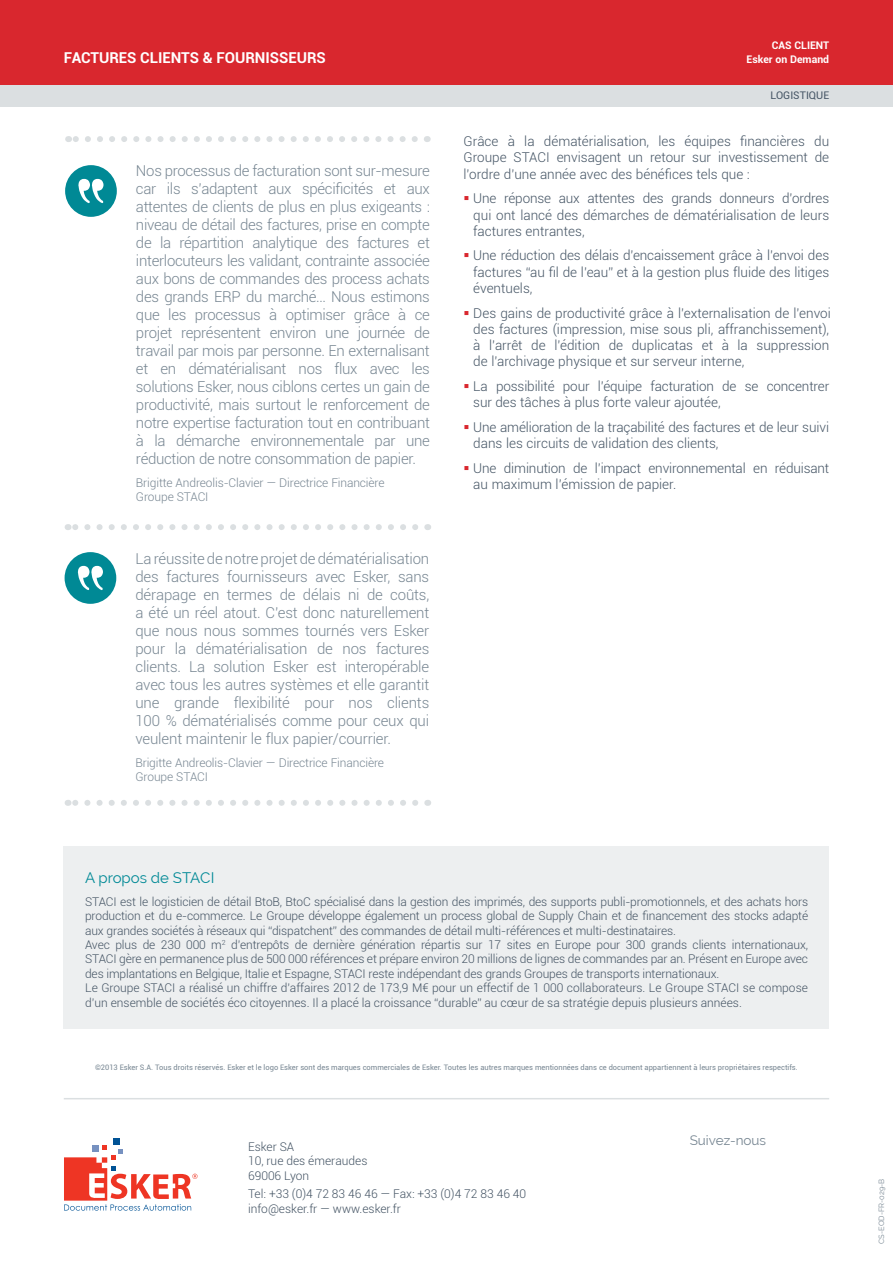
<style>
.page{position:relative;width:893px;height:1263px;background:#fff}
.page>*{position:absolute;margin:0;border:0;box-sizing:border-box;transform-origin:0 0}
.t1{font:300 15px/18px "Roboto";letter-spacing:-.02em;color:#778692;text-align:justify}
.t2{font:700 15px "Roboto";color:#fff}
.t3{font:15px "Raleway";color:#008996}
.t4{font:300 13.5px/16.2px "Roboto";color:#435363}
.t5{font:13.5px "Raleway";color:#778692}
.t6{font:300 12px/14.4px "Roboto";letter-spacing:-.01em;color:#435363}
.t7{font:300 12px/14.4px "Roboto";letter-spacing:-.01em;color:#778692}
.t8{font:700 10.5px "Roboto";color:#fff}
.t9{font:10.5px "Roboto";color:#435363}
.t10{font:7.5px "Roboto";color:#778692}
.t11{font:7.5px "Raleway";color:#778692}
.s1{color:#d9272e}
</style>
<div class="page">
<svg style="left:64px;top:1138px;width:134px;height:72px"></svg>
<div style="left:0;top:0;width:893px;height:85px;background:#d9272e"></div>
<div style="left:64px;top:846px;width:765px;height:183px;background:#edeff0"></div>
<div style="left:0;top:85px;width:893px;height:21px;background:#dbdfe1"></div>
<svg style="left:68px;top:136px;width:347px;height:6px"></svg>
<div style="left:65px;top:165px;width:52px;height:52px;background:#008995;border-radius:50%"></div>
<svg style="left:78px;top:179px;width:25px;height:24px"></svg>
<svg style="left:68px;top:524px;width:347px;height:6px"></svg>
<div style="left:65px;top:552px;width:51px;height:52px;background:#008995;border-radius:50%"></div>
<svg style="left:78px;top:566px;width:25px;height:24px"></svg>
<svg style="left:68px;top:800px;width:347px;height:6px"></svg>
<hr style="left:64px;top:1098px;width:765px;height:1px;background:#dbdfe1">
<p class="t8" style="left:772px;top:37px;width:59px">CAS CLIENT</p>
<p class="t2" style="left:64px;top:47px;width:264px">FACTURES CLIENTS &amp; FOURNISSEURS</p>
<p class="t8" style="left:747px;top:52px;width:84px">ESKER ON DEMAND</p>
<p class="t1" style="left:136px;top:161px;width:295px">Nos processus de facturation sont sur-mesure car ils s’adaptent aux spécificités et aux attentes de clients de plus en plus exigeants : niveau de détail des factures, prise en compte de la répartition analytique des factures et interlocuteurs les validant, contrainte associée aux bons de commandes des process achats des grands ERP du marché… Nous estimons que les processus à optimiser grâce à ce projet représentent environ une journée de travail par mois par personne. En externalisant et en dématérialisant nos flux avec les solutions Esker, nous ciblons certes un gain de productivité, mais surtout le renforcement de notre expertise facturation tout en contribuant à la démarche environnementale par une réduction de notre consommation de papier.</p>
<p class="t7" style="left:136px;top:475px;width:250px">Brigitte Andreolis-Clavier — Directrice Financière<br>Groupe STACI</p>
<p class="t1" style="left:135px;top:549px;width:295px">La réussite de notre projet de dématérialisation des factures fournisseurs avec Esker, sans dérapage en termes de délais ni de coûts, a été un réel atout. C’est donc naturellement que nous nous sommes tournés vers Esker pour la dématérialisation de nos factures clients. La solution Esker est interopérable avec tous les autres systèmes et elle garantit une grande flexibilité pour nos clients 100 % dématérialisés comme pour ceux qui veulent maintenir le flux papier/courrier.</p>
<p class="t7" style="left:135px;top:755px;width:250px">Brigitte Andreolis-Clavier — Directrice Financière<br>Groupe STACI</p>
<p class="t9" style="left:771px;top:88px;width:60px">Logistique</p>
<p class="t4" style="left:463px;top:133px;width:367px;text-align:justify">Grâce à la dématérialisation, les équipes financières du Groupe STACI envisagent un retour sur investissement de l’ordre d’une année avec des bénéfices tels que :</p>
<p class="t4" style="left:473px;top:190px;width:357px;text-align:justify;text-indent:-10px"><span class="s1">▪</span> Une réponse aux attentes des grands donneurs d’ordres qui ont lancé des démarches de dématérialisation de leurs factures entrantes,</p>
<p class="t4" style="left:473px;top:247px;width:357px;text-align:justify;text-indent:-10px"><span class="s1">▪</span> Une réduction des délais d’encaissement grâce à l’envoi des factures “au fil de l’eau” et à la gestion plus fluide des litiges éventuels,</p>
<p class="t4" style="left:473px;top:304px;width:359px;text-indent:-10px"><span class="s1">▪</span> Des gains de productivité grâce à l’externalisation de l’envoi des factures (impression, mise sous pli, affranchissement), à l’arrêt de l’édition de duplicatas et à la suppression de l’archivage physique et sur serveur interne,</p>
<p class="t4" style="left:473px;top:377px;width:358px;text-indent:-10px"><span class="s1">▪</span> La possibilité pour l’équipe facturation de se concentrer sur des tâches à plus forte valeur ajoutée,</p>
<p class="t4" style="left:473px;top:418px;width:357px;text-indent:-10px"><span class="s1">▪</span> Une amélioration de la traçabilité des factures et de leur suivi dans les circuits de validation des clients,</p>
<p class="t4" style="left:473px;top:459px;width:358px;text-indent:-10px"><span class="s1">▪</span> Une diminution de l’impact environnemental en réduisant au maximum l’émission de papier.</p>
<p class="t3" style="left:85px;top:869px;width:131px">A propos de STACI</p>
<p class="t6" style="left:85px;top:894px;width:725px">STACI est le logisticien de détail BtoB, BtoC spécialisé dans la gestion des imprimés, des supports publi-promotionnels, et des achats hors production et du e-commerce. Le Groupe développe également un process global de Supply Chain et de financement des stocks adapté aux grandes sociétés à réseaux qui “dispatchent” des commandes de détail multi-références et multi-destinataires.<br>Avec plus de 230 000 m<sup>2</sup> d’entrepôts de dernière génération répartis sur 17 sites en Europe pour 300 grands clients internationaux, STACI gère en permanence plus de 500 000 références et prépare environ 20 millions de lignes de commandes par an. Présent en Europe avec des implantations en Belgique, Italie et Espagne, STACI reste indépendant des grands Groupes de transports internationaux.<br>Le Groupe STACI a réalisé un chiffre d’affaires 2012 de 173,9 M€ pour un effectif de 1 000 collaborateurs. Le Groupe STACI se compose d’un ensemble de sociétés éco citoyennes. Il a placé la croissance “durable” au cœur de sa stratégie depuis plusieurs années.</p>
<p class="t10" style="left:95px;top:1062px;width:704px">©2013 Esker S.A. Tous droits réservés. Esker et le logo Esker sont des marques commerciales de Esker. Toutes les autres marques mentionnées dans ce document appartiennent à leurs propriétaires respectifs.</p>
<p class="t6" style="left:248px;top:1139px;width:121px">Esker SA<br>10, rue des émeraudes<br>69006 Lyon</p>
<p class="t6" style="left:248px;top:1186px;width:280px">Tel: +33 (0)4 72 83 46 46 — Fax: +33 (0)4 72 83 46 40 info@esker.fr — www.esker.fr</p>
<p class="t5" style="left:690px;top:1132px;width:78px">Suivez-nous</p>
<p class="t11" style="left:877px;top:1244px;width:67px;rotate:-90deg">CS-EOD-FR-029-B</p>
</div>
